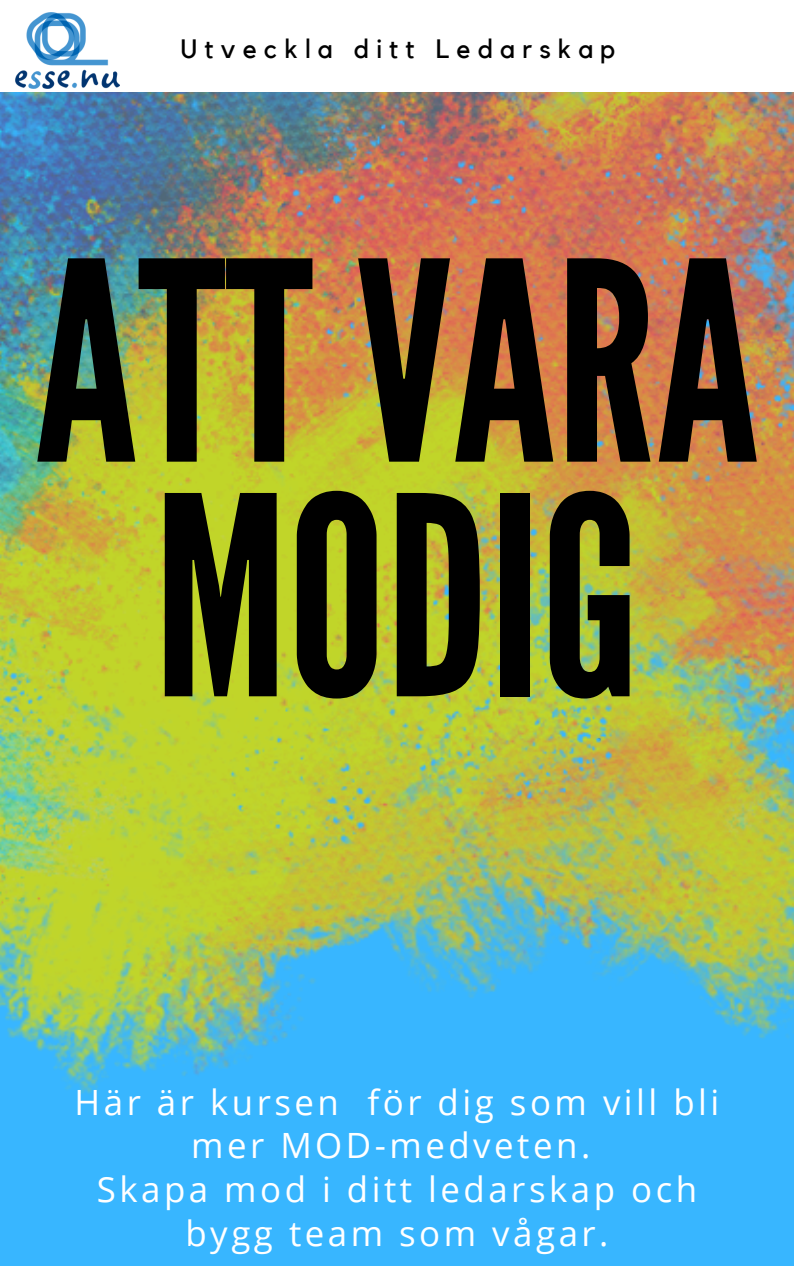
<style>
.page{position:relative;width:794px;height:1266px;background:#fff}
.page>*{position:absolute;margin:0;border:0;box-sizing:border-box;transform-origin:0 0}
.t1{font:276.52px/234.6px "League Gothic";color:#000;text-align:center}
.t2{font:34.8px/43.9px "Open Sans";letter-spacing:.1em;color:#fff;text-align:center}
.t3{font:26.55px "Kollektif";letter-spacing:.27em;color:#000}
</style>
<div class="page">
<div style="left:0;top:0;width:793px;height:1266px;background:#38b6ff"></div>
<img style="left:0;top:91px;width:793px;height:1003px">
<div style="left:0;top:0;width:793px;height:91px;background:#fff"></div>
<img style="left:15px;top:12px;width:104px;height:77px">
<p class="t3" style="left:180px;top:36px;width:436px">Utveckla ditt Ledarskap</p>
<p class="t1" style="left:34px;top:252px;width:726px">ATTVARA<br>MODIG</p>
<p class="t2" style="left:75px;top:1079px;width:645px">Här är kursen för dig som vill bli mer MOD-medveten.<br>Skapa mod i ditt ledarskap och bygg team som vågar.</p>
</div>
